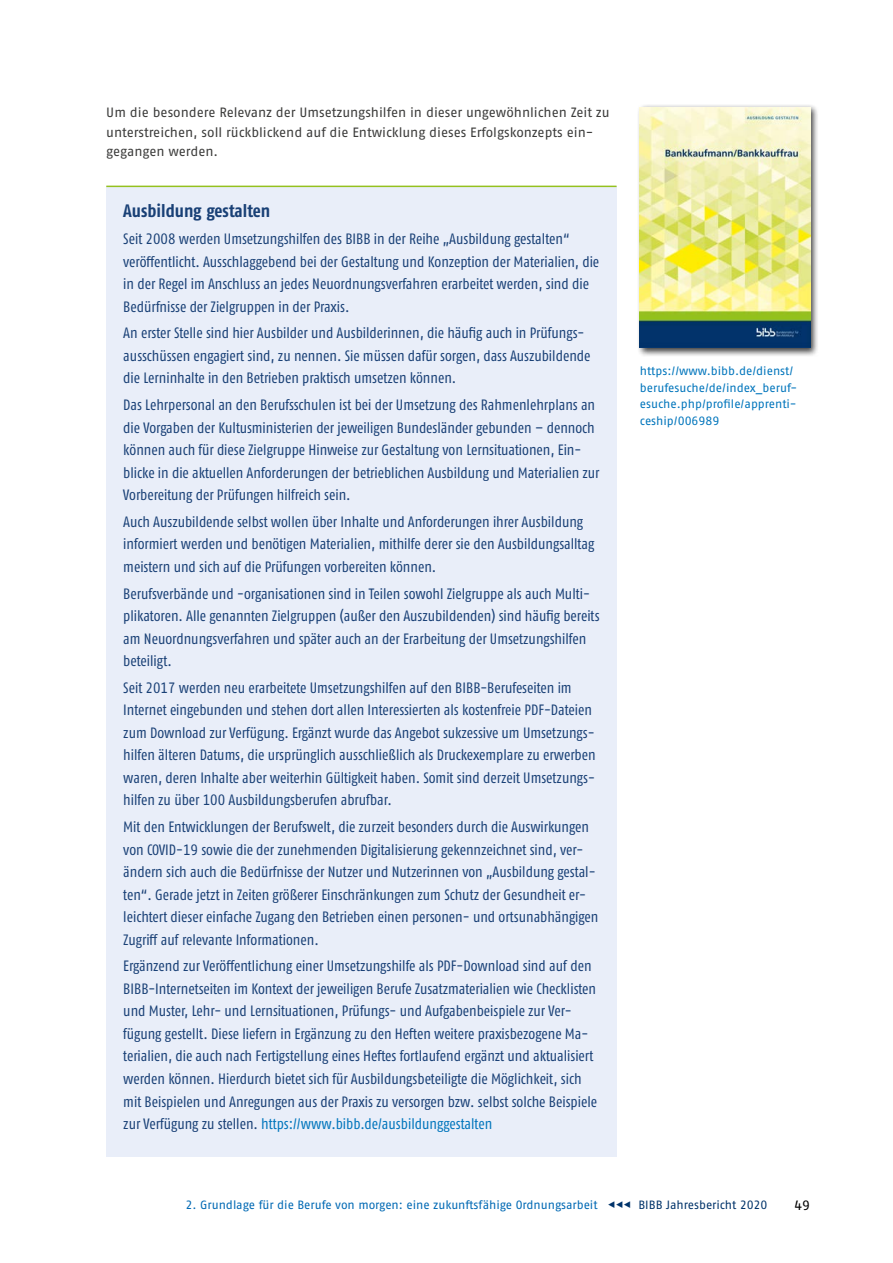
<style>
.page{position:relative;width:893px;height:1263px;background:#fff}
.page>*{position:absolute;margin:0;border:0;box-sizing:border-box;transform-origin:0 0}
.id574{font:700 condensed 18px "Fago Pro";color:#194076}
.id574-2{font:condensed 15px/22.5px "Fago Pro";color:#194076}
.id501{font:13.5px/19.5px "Fago Pro";letter-spacing:-.005em;color:#3c3c3b}
.t1{font:13.5px "Fago Pro";color:#000}
.id501-2{font:12px/16.5px "Fago Pro";color:#0075bc}
.t2{font:12px "Fago Pro";letter-spacing:-.005em;color:#0069b4}
.s1{color:#0075bc}
.s2{color:#00336a}
</style>
<div class="page">
<div style="left:106px;top:186px;width:511px;height:971px;background:#e9eef9"></div>
<hr style="left:106px;top:186px;width:511px;height:1px;background:#95c11f">
<div style="left:637px;top:104px;width:182px;height:253px;background:#000;opacity:.75"></div>
<img style="left:640px;top:107px;width:170px;height:241px">
<p class="id501" style="left:106px;top:103px;width:505px">Um die besondere Relevanz der Umsetzungshilfen in dieser ungewöhnlichen Zeit zu unterstreichen, soll rückblickend auf die Entwicklung dieses Erfolgskonzepts ein&shy;gegangen werden.</p>
<p class="id574" style="left:123px;top:200px;width:148px">Ausbildung gestalten</p>
<p class="id574-2" style="left:123px;top:228px;width:477px">Seit 2008 werden Umsetzungshilfen des BIBB in der Reihe „Ausbildung gestalten“ veröffentlicht. Ausschlaggebend bei der Gestaltung und Konzeption der Materialien, die in der Regel im Anschluss an jedes Neuordnungsverfahren erarbeitet werden, sind die Bedürfnisse der Zielgruppen in der Praxis.</p>
<p class="id574-2" style="left:123px;top:322px;width:469px">An erster Stelle sind hier Ausbilder und Ausbilderinnen, die häufig auch in Prüfungs&shy;ausschüssen engagiert sind, zu nennen. Sie müssen dafür sorgen, dass Auszubildende die Lerninhalte in den Betrieben praktisch umsetzen können.</p>
<p class="id574-2" style="left:123px;top:394px;width:478px">Das Lehrpersonal an den Berufsschulen ist bei der Umsetzung des Rahmenlehrplans an die Vorgaben der Kultusministerien der jeweiligen Bundesländer gebunden – dennoch können auch für diese Zielgruppe Hinweise zur Gestaltung von Lernsituationen, Ein&shy;blicke in die aktuellen Anforderungen der betrieblichen Ausbildung und Materialien zur Vorbereitung der Prüfungen hilfreich sein.</p>
<p class="id574-2" style="left:123px;top:510px;width:473px">Auch Auszubildende selbst wollen über Inhalte und Anforderungen ihrer Ausbildung informiert werden und benötigen Materialien, mithilfe derer sie den Ausbildungsalltag meistern und sich auf die Prüfungen vorbereiten können.</p>
<p class="id574-2" style="left:123px;top:582px;width:478px">Berufsverbände und -organisationen sind in Teilen sowohl Zielgruppe als auch Multi&shy;plikatoren. Alle genannten Zielgruppen (außer den Auszubildenden) sind häufig bereits am Neuordnungsverfahren und später auch an der Erarbeitung der Umsetzungshilfen beteiligt.</p>
<p class="id574-2" style="left:123px;top:676px;width:474px">Seit 2017 werden neu erarbeitete Umsetzungshilfen auf den BIBB-Berufeseiten im Internet eingebunden und stehen dort allen Interessierten als kostenfreie PDF-Dateien zum Download zur Verfügung. Ergänzt wurde das Angebot sukzessive um Umsetzungs&shy;hilfen älteren Datums, die ursprünglich ausschließlich als Druckexemplare zu erwerben waren, deren Inhalte aber weiterhin Gültigkeit haben. Somit sind derzeit Umsetzungs&shy;hilfen zu über 100 Ausbildungsberufen abrufbar.</p>
<p class="id574-2" style="left:123px;top:816px;width:477px">Mit den Entwicklungen der Berufswelt, die zurzeit besonders durch die Auswirkungen von COVID-19 sowie die der zunehmenden Digitalisierung gekennzeichnet sind, ver&shy;ändern sich auch die Bedürfnisse der Nutzer und Nutzerinnen von „Ausbildung gestal&shy;ten“. Gerade jetzt in Zeiten größerer Einschränkungen zum Schutz der Gesundheit er&shy;leichtert dieser einfache Zugang den Betrieben einen personen- und ortsunabhängigen Zugriff auf relevante Informationen.</p>
<p class="id574-2" style="left:123px;top:955px;width:475px">Ergänzend zur Veröffentlichung einer Umsetzungshilfe als PDF-Download sind auf den BIBB-Internetseiten im Kontext der jeweiligen Berufe Zusatzmaterialien wie Checklisten und Muster, Lehr- und Lernsituationen, Prüfungs- und Aufgabenbeispiele zur Ver&shy;fügung gestellt. Diese liefern in Ergänzung zu den Heften weitere praxisbezogene Ma&shy;terialien, die auch nach Fertigstellung eines Heftes fortlaufend ergänzt und aktualisiert werden können. Hierdurch bietet sich für Ausbildungsbeteiligte die Möglichkeit, sich mit Beispielen und Anregungen aus der Praxis zu versorgen bzw. selbst solche Beispiele zur Verfügung zu stellen. <span class="s1">https://www.bibb.de/ausbildunggestalten</span></p>
<p class="id501-2" style="left:640px;top:363px;width:159px">https://www. bibb.de/dienst/ berufesuche/de/index_beruf&shy;esuche. php/profile/apprenti&shy;ceship/006989</p>
<p class="t2" style="left:186px;top:1198px;width:583px">2. Grundlage für die Berufe von morgen: eine zukunftsfähige Ordnungsarbeit <span class="s2">◀◀◀ BIBB Jahresbericht 2020</span></p>
<p class="t1" style="left:794px;top:1197px;width:17px">49</p>
</div>
